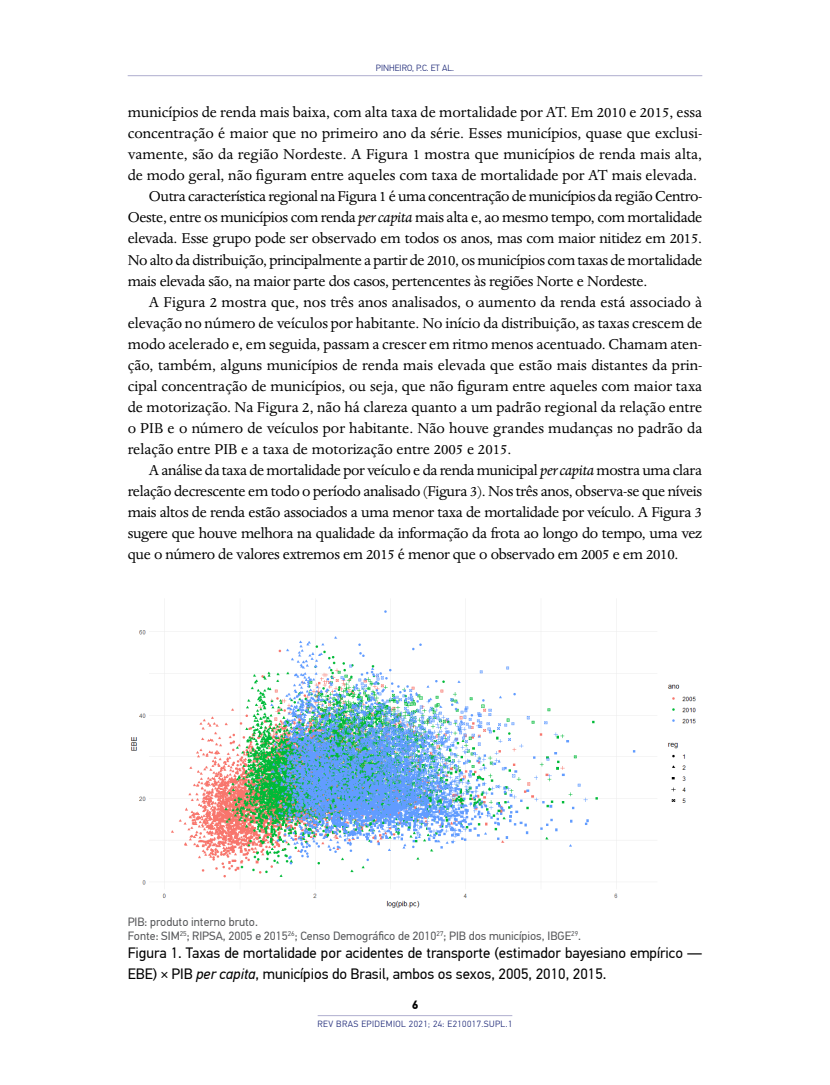
<style>
.page{position:relative;width:830px;height:1085px;background:#fff}
.page>*{position:absolute;margin:0;border:0;box-sizing:border-box;transform-origin:0 0}
.t1{font:16.5px "Dante MT Std";letter-spacing:-.005em;color:#000}
.t2{font:16.5px "Dante MT Std";letter-spacing:-.025em;color:#000}
.t3{font:15px/21px "PF Din Text Pro";color:#000}
.t4{font:12px/14.4px "PF Din Text Pro";color:#58595b}
.t5{font:700 12px "PF Din Text Pro";color:#000}
.t6{font:300 9px "PF Din Text Pro";letter-spacing:.05em;color:#1d2877}
.t7{font:300 9px "PF Din Text Pro";color:#1d2877}
.s1{font-style:italic}
</style>
<div class="page">
<hr style="left:128px;top:75px;width:574px;height:1px;background:#afaecf">
<hr style="left:317px;top:1015px;width:195px;height:1px;background:#afaecf">
<img style="left:130px;top:610px;width:566px;height:298px">
<p class="t7" style="left:376px;top:63px;width:79px">PINHEIRO, P.C. ET AL.</p>
<p class="t1" style="left:128px;top:103px;width:575px">municípios de renda mais baixa, com alta taxa de mortalidade por AT. Em 2010 e 2015, essa</p>
<p class="t1" style="left:128px;top:124px;width:576px">concentração é maior que no primeiro ano da série. Esses municípios, quase que exclusi-</p>
<p class="t1" style="left:128px;top:145px;width:575px">vamente, são da região Nordeste. A Figura 1 mostra que municípios de renda mais alta,</p>
<p class="t1" style="left:128px;top:166px;width:570px">de modo geral, não figuram entre aqueles com taxa de mortalidade por AT mais elevada.</p>
<p class="t2" style="left:149px;top:187px;width:554px">Outra característica regional na Figura 1 é uma concentração de municípios da região Centro-</p>
<p class="t1" style="left:128px;top:208px;width:576px">Oeste, entre os municípios com renda <span class="s1">per capita</span> mais alta e, ao mesmo tempo, com mortalidade</p>
<p class="t1" style="left:128px;top:229px;width:575px">elevada. Esse grupo pode ser observado em todos os anos, mas com maior nitidez em 2015.</p>
<p class="t1" style="left:128px;top:250px;width:576px">No alto da distribuição, principalmente a partir de 2010, os municípios com taxas de mortalidade</p>
<p class="t1" style="left:128px;top:271px;width:521px">mais elevada são, na maior parte dos casos, pertencentes às regiões Norte e Nordeste.</p>
<p class="t1" style="left:149px;top:292px;width:554px">A Figura 2 mostra que, nos três anos analisados, o aumento da renda está associado à</p>
<p class="t1" style="left:128px;top:313px;width:576px">elevação no número de veículos por habitante. No início da distribuição, as taxas crescem de</p>
<p class="t1" style="left:128px;top:334px;width:575px">modo acelerado e, em seguida, passam a crescer em ritmo menos acentuado. Chamam aten-</p>
<p class="t1" style="left:128px;top:355px;width:576px">ção, também, alguns municípios de renda mais elevada que estão mais distantes da prin-</p>
<p class="t1" style="left:128px;top:376px;width:576px">cipal concentração de municípios, ou seja, que não figuram entre aqueles com maior taxa</p>
<p class="t1" style="left:128px;top:397px;width:576px">de motorização. Na Figura 2, não há clareza quanto a um padrão regional da relação entre</p>
<p class="t1" style="left:128px;top:418px;width:576px">o PIB e o número de veículos por habitante. Não houve grandes mudanças no padrão da</p>
<p class="t1" style="left:128px;top:439px;width:385px">relação entre PIB e a taxa de motorização entre 2005 e 2015.</p>
<p class="t1" style="left:149px;top:460px;width:554px">A análise da taxa de mortalidade por veículo e da renda municipal <span class="s1">per capita</span> mostra uma clara</p>
<p class="t1" style="left:128px;top:481px;width:575px">relação decrescente em todo o período analisado (Figura 3). Nos três anos, observa-se que níveis</p>
<p class="t1" style="left:128px;top:502px;width:576px">mais altos de renda estão associados a uma menor taxa de mortalidade por veículo. A Figura 3</p>
<p class="t1" style="left:128px;top:523px;width:576px">sugere que houve melhora na qualidade da informação da frota ao longo do tempo, uma vez</p>
<p class="t1" style="left:128px;top:544px;width:552px">que o número de valores extremos em 2015 é menor que o observado em 2005 e em 2010.</p>
<p class="t4" style="left:128px;top:914px;width:455px">PIB: produto interno bruto.<br>Fonte: SIM<sup>25</sup>; RIPSA, 2005 e 2015<sup>26</sup>; Censo Demográfico de 2010<sup>27</sup>; PIB dos municípios, IBGE<sup>29</sup>.</p>
<p class="t3" style="left:128px;top:941px;width:575px">Figura 1. Taxas de mortalidade por acidentes de transporte (estimador bayesiano empírico —<br>EBE) × PIB <span class="s1">per capita</span>, municípios do Brasil, ambos os sexos, 2005, 2010, 2015.</p>
<p class="t5" style="left:411px;top:997px;width:8px">6</p>
<p class="t6" style="left:317px;top:1018px;width:196px">REV BRAS EPIDEMIOL 2021; 24: E210017.SUPL.1</p>
</div>
